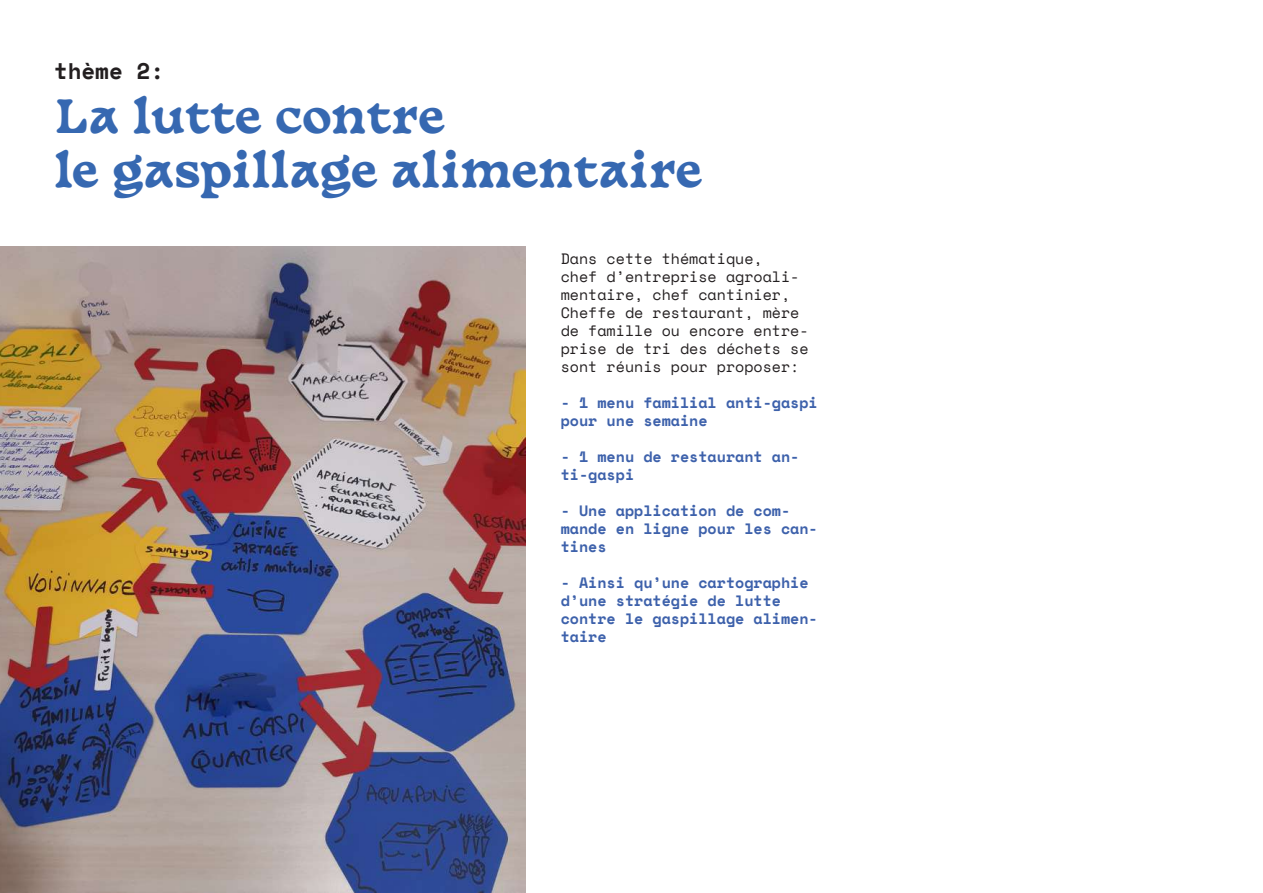
<style>
.page{position:relative;width:1263px;height:893px;background:#fff}
.page>*{position:absolute;margin:0;border:0;box-sizing:border-box;transform-origin:0 0}
.t1{font:700 45px/54px "Basteleur";color:#3668b1}
.t2{font:700 22.5px "Space Mono";color:#231f20}
.t3{font:700 15px/18px "Space Mono";color:#3d61ab}
.t4{font:15px/18px "Space Mono";color:#231f20}
</style>
<div class="page">
<img style="left:0;top:246px;width:526px;height:647px">
<h2 class="t2" style="left:54px;top:54px;width:112px">thème 2:</h2>
<h1 class="t1" style="left:54px;top:86px;width:650px">La lutte contre<br>le gaspillage alimentaire</h1>
<p class="t4" style="left:561px;top:249px;width:249px">Dans cette thématique,<br>chef d’entreprise agroali&shy;mentaire, chef cantinier,<br>Cheffe de restaurant, mère de famille ou encore entre&shy;prise de tri des déchets se sont réunis pour proposer:</p>
<p class="t3" style="left:561px;top:393px;width:259px">- 1 menu familial anti-gaspi pour une semaine</p>
<p class="t3" style="left:561px;top:447px;width:240px">- 1 menu de restaurant an&shy;ti-gaspi</p>
<p class="t3" style="left:561px;top:501px;width:259px">- Une application de com&shy;mande en ligne pour les can&shy;tines</p>
<p class="t3" style="left:561px;top:573px;width:259px">- Ainsi qu’une cartographie d’une stratégie de lutte contre le gaspillage alimen&shy;taire</p>
</div>
